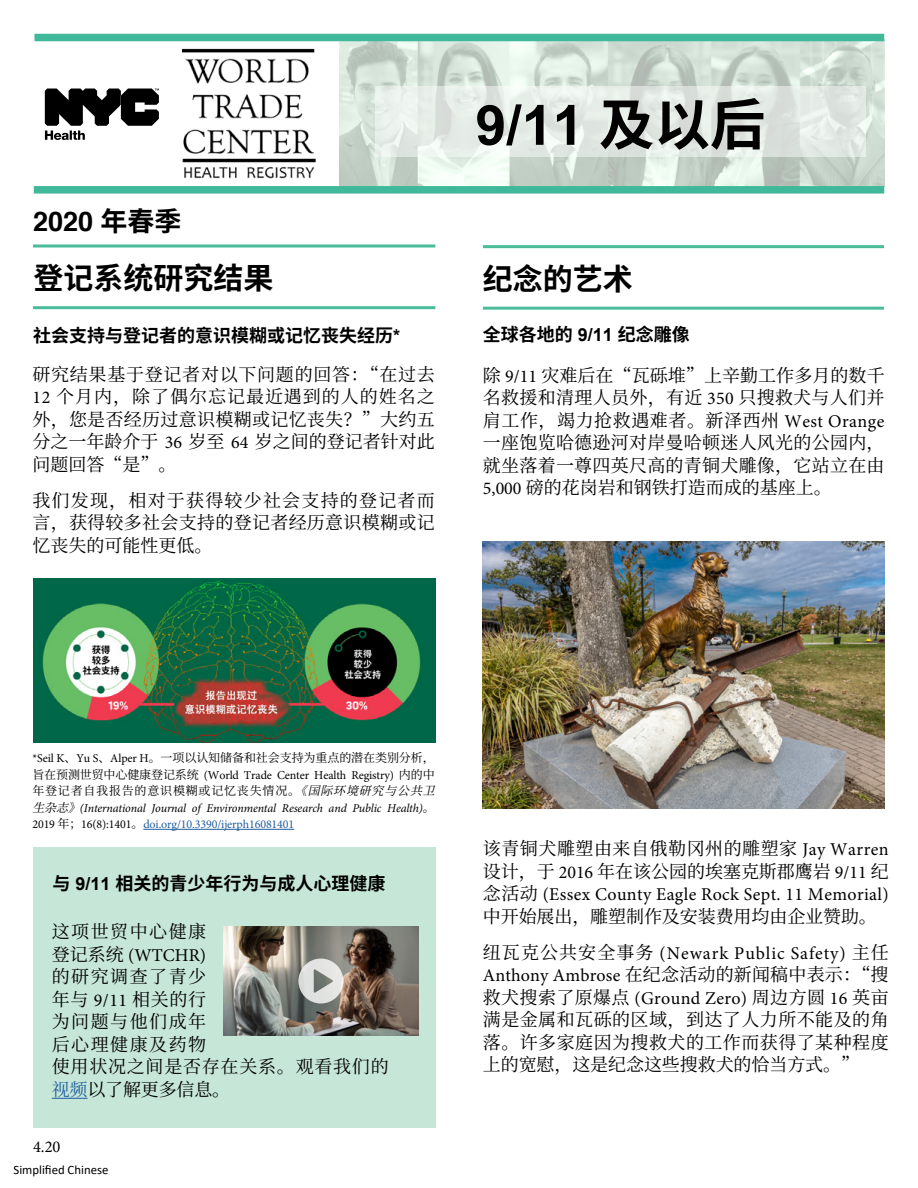
<style>
.page{position:relative;width:918px;height:1188px;background:#fff}
.page>*{position:absolute;margin:0;border:0;box-sizing:border-box;transform-origin:0 0}
.t1{font:700 55.5px "Arial";color:#000}
.t2{font:700 30px "Source Han Sans SC";color:#000}
.t3{font:700 27px "Helvetica";color:#000}
.t4{font:18px/22.5px "Source Han Serif SC";letter-spacing:.015em;color:#000;text-align:justify}
.t5{font:18px/22.5px "Source Han Serif SC";letter-spacing:.04em;color:#000}
.t6{font:700 18px "Source Han Sans SC";color:#000}
.t7{font:18px "Minion Pro";letter-spacing:.02em;color:#000}
.t8{font:18px "Minion Pro";letter-spacing:.05em;color:#000}
.t9{font:18px "Source Han Serif SC";letter-spacing:-.005em;color:#000}
.t10{font:18px "Source Han Serif SC";letter-spacing:.08em;color:#000}
.t11{font:16.5px "Minion Pro";color:#000}
.t12{font:12.75px "Calibri";color:#000}
.t13{font:italic 12px/16.5px "Minion Pro";letter-spacing:-.01em;color:#000}
.t14{font:12px "Minion Pro";letter-spacing:-.01em;color:#000}
.t15{font:12px "Source Han Serif SC";letter-spacing:-.005em;color:#000}
.t16{font:12px "Source Han Serif SC";letter-spacing:.065em;color:#000}
.s1{font-family:"Source Han Sans SC"}
.s2{font-family:"Arial"}
.s3{font-family:"Minion Pro"}
.s4{font-family:"Source Han Serif SC"}
.s5{font-style:italic}
.s6{font-family:"Source Han Serif SC";font-style:normal}
.s7{font-style:normal}
.s8{font-style:normal;color:#215e9e}
.s9{color:#215e9e}
</style>
<div class="page">
<div style="left:33px;top:847px;width:402px;height:281px;background:#c6e6d8"></div>
<svg style="left:33px;top:244px;width:402px;height:4px;background:#76cdb2"></svg>
<hr style="left:33px;top:306px;width:402px;height:3px;background:#49bd99">
<hr style="left:143px;top:829px;width:151px;height:1px;background:#215e9e">
<img style="left:33px;top:579px;width:402px;height:164px">
<hr style="left:52px;top:1098px;width:35px;height:1px;background:#215e9e">
<img style="left:223px;top:926px;width:195px;height:110px">
<svg style="left:298px;top:959px;width:45px;height:45px;background:#bdbebb"></svg>
<img style="left:183px;top:48px;width:132px;height:130px">
<img style="left:339px;top:41px;width:545px;height:145px">
<svg style="left:375px;top:86px;width:491px;height:71px;background:#e3e9e4"></svg>
<div style="left:34px;top:34px;width:850px;height:7px;background:#40b99a"></div>
<div style="left:34px;top:186px;width:850px;height:8px;background:#40b99a"></div>
<svg style="left:45px;top:89px;width:114px;height:51px"></svg>
<img style="left:483px;top:542px;width:402px;height:266px">
<hr style="left:483px;top:245px;width:401px;height:3px;background:#49bd99">
<hr style="left:483px;top:307px;width:401px;height:3px;background:#49bd99">
<h3 class="t3" style="left:33px;top:199px;width:150px">2020 <span class="s1">年春季</span></h3>
<h2 class="t2" style="left:33px;top:261px;width:242px">登记系统研究结果</h2>
<p class="t6" style="left:33px;top:325px;width:369px">社会支持与登记者的意识模糊或记忆丧失经历<span class="s2">*</span></p>
<p class="t4" style="left:32px;top:363px;width:404px">研究结果基于登记者对以下问题的回答：“在过去<span class="s3">12</span> 个月内，除了偶尔忘记最近遇到的人的姓名之外，您是否经历过意识模糊或记忆丧失？”大约五分之一年龄介于 <span class="s3">36</span> 岁至 <span class="s3">64</span> 岁之间的登记者针对此问题回答“是”。</p>
<p class="t4" style="left:32px;top:489px;width:404px">我们发现，相对于获得较少社会支持的登记者而言，获得较多社会支持的登记者经历意识模糊或记忆丧失的可能性更低。</p>
<h1 class="t1" style="left:475px;top:89px;width:291px">9/11 <span class="s1">及以后</span></h1>
<h2 class="t2" style="left:483px;top:262px;width:151px">纪念的艺术</h2>
<p class="t6" style="left:483px;top:324px;width:209px">全球各地的 <span class="s2">9/11</span> 纪念雕像</p>
<p class="t4" style="left:483px;top:364px;width:403px">除 <span class="s3">9/11</span> 灾难后在“瓦砾堆”上辛勤工作多月的数千名救援和清理人员外，有近 <span class="s3">350</span> 只搜救犬与人们并肩工作，竭力抢救遇难者。新泽西州 <span class="s3">West Orange</span>一座饱览哈德逊河对岸曼哈顿迷人风光的公园内，就坐落着一尊四英尺高的青铜犬雕像，它站立在由<span class="s3">5,000</span> 磅的花岗岩和钢铁打造而成的基座上。</p>
<p class="t15" style="left:32px;top:751px;width:404px"><span class="s3">*Seil K</span>、<span class="s3">Yu S</span>、<span class="s3">Alper H</span>。一项以认知储备和社会支持为重点的潜在类别分析，</p>
<p class="t14" style="left:32px;top:767px;width:404px"><span class="s4">旨在预测世贸中心健康登记系统</span> (World Trade Center Health Registry) <span class="s4">内的中</span></p>
<p class="t16" style="left:32px;top:784px;width:411px">年登记者自我报告的意识模糊或记忆丧失情况。<span class="s5">《国际环境研究与公共卫</span></p>
<p class="t13" style="left:32px;top:800px;width:404px"><span class="s4">生杂志》</span>(International Journal of Environmental Research and Public Health)<span class="s6">。<br></span><span class="s7">2019</span> <span class="s6">年；</span><span class="s7">16(8):1401</span><span class="s6">。</span><span class="s8">doi.org/10.3390/ijerph16081401</span></p>
<p class="t6" style="left:52px;top:873px;width:335px">与 <span class="s2">9/11</span> 相关的青少年行为与成人心理健康</p>
<p class="t10" style="left:52px;top:921px;width:156px">这项世贸中心健康</p>
<p class="t7" style="left:52px;top:943px;width:156px"><span class="s4">登记系统</span> (WTCHR)</p>
<p class="t5" style="left:52px;top:966px;width:338px">的研究调查了青少<br>年与 <span class="s3">9/11</span> 相关的行<br>为问题与他们成年<br>后心理健康及药物<br>使用状况之间是否存在关系。观看我们的<span class="s9">视频</span>以了解更多信息。</p>
<p class="t11" style="left:33px;top:1136px;width:29px">4.20</p>
<p class="t12" style="left:14px;top:1161px;width:96px">Simplified Chinese</p>
<p class="t4" style="left:483px;top:838px;width:407px">该青铜犬雕塑由来自俄勒冈州的雕塑家 <span class="s3">Jay Warren</span>设计，于 <span class="s3">2016</span> 年在该公园的埃塞克斯郡鹰岩 <span class="s3">9/11</span> 纪</p>
<p class="t7" style="left:483px;top:882px;width:407px"><span class="s4">念活动</span> (Essex County Eagle Rock Sept. 11 Memorial)</p>
<p class="t9" style="left:483px;top:906px;width:396px">中开始展出，雕塑制作及安装费用均由企业赞助。</p>
<p class="t8" style="left:483px;top:941px;width:407px"><span class="s4">纽瓦克公共安全事务</span> (Newark Public Safety) <span class="s4">主任</span></p>
<p class="t4" style="left:483px;top:964px;width:407px"><span class="s3">Anthony Ambrose</span> 在纪念活动的新闻稿中表示：“搜救犬搜索了原爆点 <span class="s3">(Ground Zero)</span> 周边方圆 <span class="s3">16</span> 英亩满是金属和瓦砾的区域，到达了人力所不能及的角落。许多家庭因为搜救犬的工作而获得了某种程度上的宽慰，这是纪念这些搜救犬的恰当方式。”</p>
</div>
